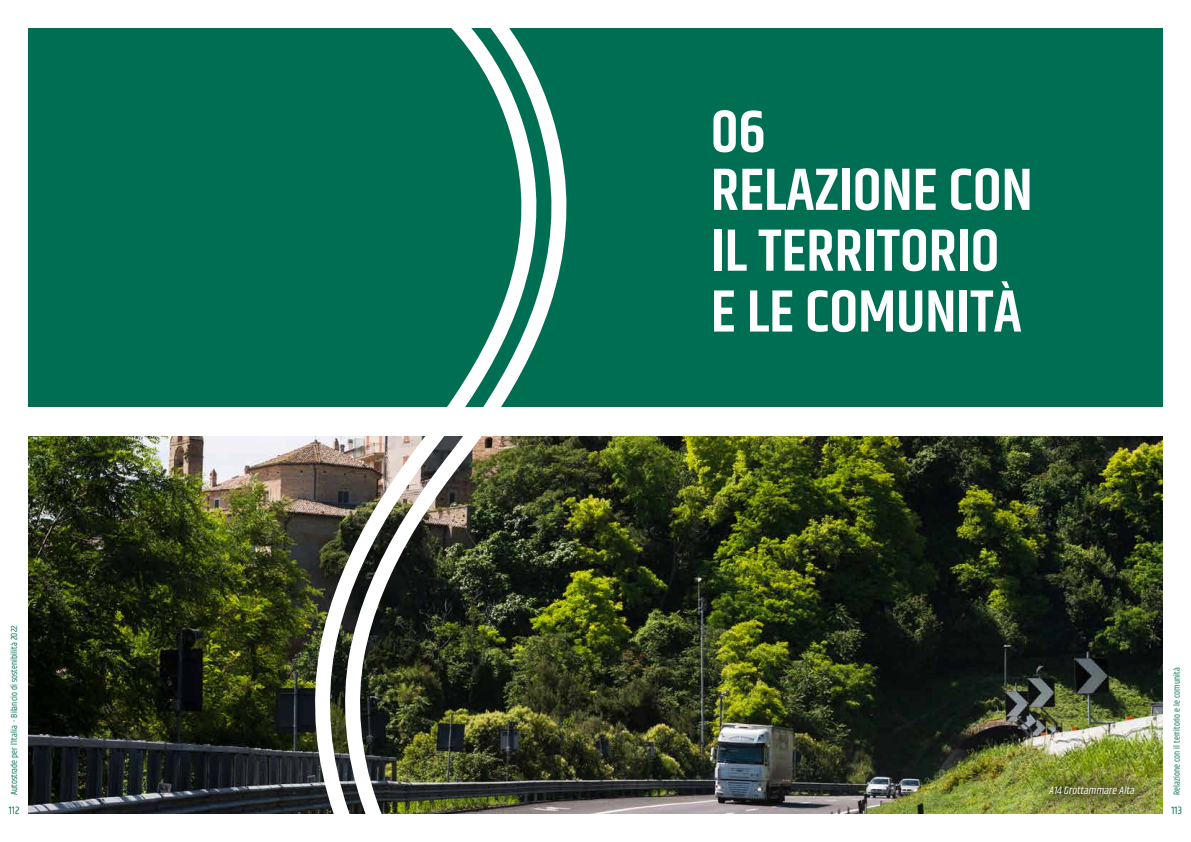
<style>
.page{position:relative;width:1191px;height:842px;background:#fff}
.page>*{position:absolute;margin:0;border:0;box-sizing:border-box;transform-origin:0 0}
.t1{font:600 60px/59.9px "Khand";color:#fff}
.t2{font:italic 11px "Khand";color:#fff}
.t3{font:11px "Khand";letter-spacing:.01em;color:#006e53}
.t4{font:9px "Khand";letter-spacing:.01em;color:#006e53}
</style>
<div class="page">
<img style="left:28px;top:436px;width:1134px;height:378px">
<div style="left:28px;top:28px;width:1134px;height:393px;background:#006e53"></div>
<div style="left:0;top:407px;width:1191px;height:28px;background:#fff"></div>
<svg style="left:625px;top:436px;width:10px;height:378px;background:#30361e"></svg>
<img style="left:272px;top:28px;width:353px;height:786px">
<div style="left:1032px;top:768px;width:119px;height:44px;background:#000;opacity:.7"></div>
<p class="t4" style="left:9px;top:795px;width:172px;rotate:-90deg">Autostrade per l’Italia - Bilancio di sostenibilità 2022</p>
<h1 class="t1" style="left:711px;top:105px;width:323px">06<br>RELAZIONE CON<br>IL TERRITORIO<br>E LE COMUNITÀ</h1>
<p class="t2" style="left:1048px;top:783px;width:90px">A14Grottammare Alta</p>
<p class="t4" style="left:1171px;top:795px;width:129px;rotate:-90deg">Relazione con il territorio e le comunità</p>
<p class="t3" style="left:9px;top:803px;width:12px">112</p>
<p class="t3" style="left:1171px;top:803px;width:12px">113</p>
</div>
